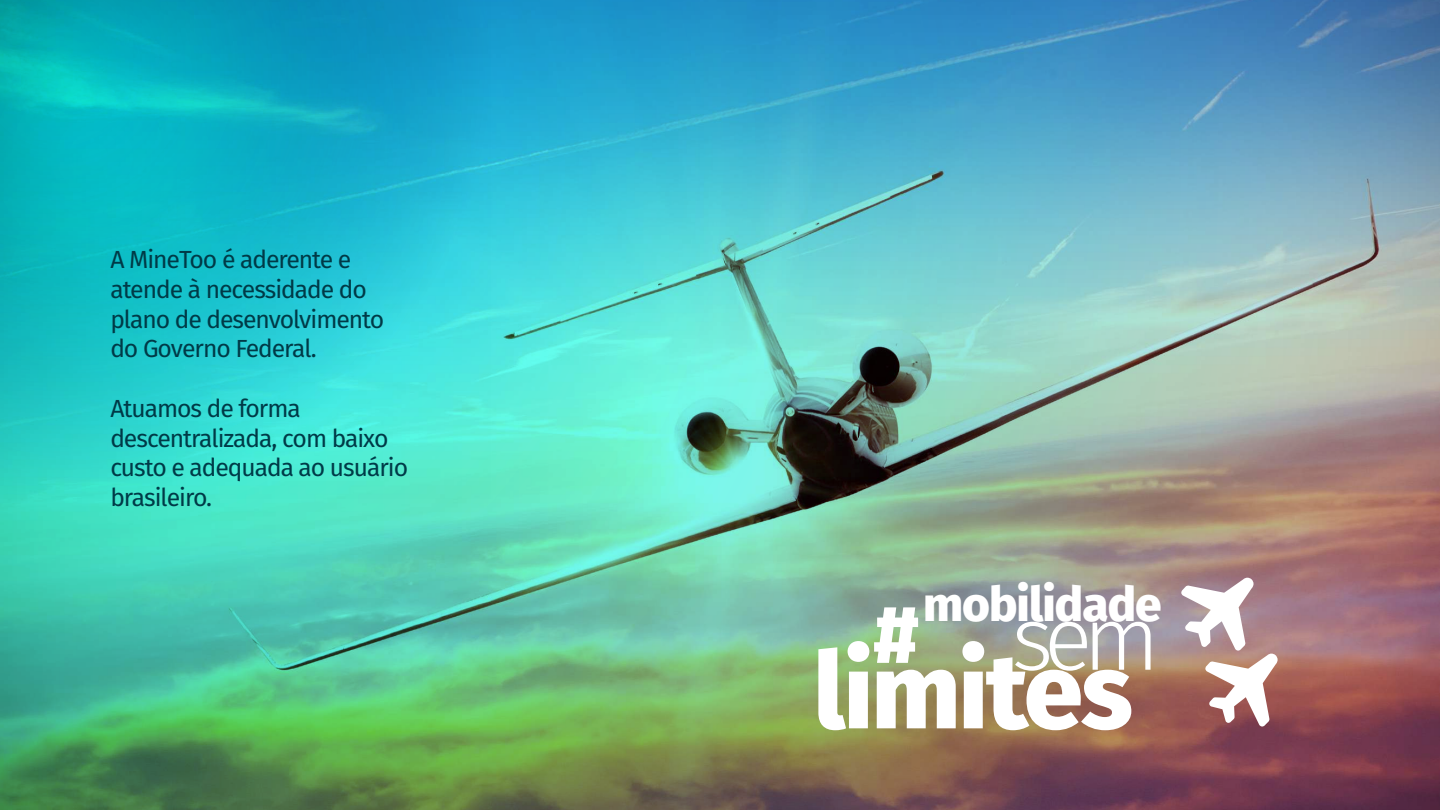
<style>
.page{position:relative;width:1440px;height:810px;background:#fff}
.page>*{position:absolute;margin:0;border:0;box-sizing:border-box;transform-origin:0 0}
.t1{font:800 106.43px "Fira Sans";letter-spacing:-.02em;color:#fff}
.t2{font:300 89.85px "Fira Sans";color:#fff}
.t3{font:800 81.82px "Fira Sans";color:#fff}
.t4{font:800 47.85px "Fira Sans";letter-spacing:-.02em;color:#fff}
.t5{font:24.75px/29.7px "Fira Sans";letter-spacing:-.04em;color:#003a47}
</style>
<div class="page">
<img style="left:0;top:0;width:1440px;height:810px">
<svg style="left:0;top:0;width:490px;height:499px;background:#1fc2ca"></svg>
<svg style="left:1181px;top:578px;width:97px;height:149px"></svg>
<p class="t5" style="left:110px;top:244px;width:275px">A MineToo é aderente e atende à necessidade do plano de desenvolvimento do Governo Federal.</p>
<p class="t5" style="left:110px;top:393px;width:299px">Atuamos de forma descentralizada, com baixo custo e adequada ao usuário brasileiro.</p>
<h3 class="t4" style="left:923px;top:563px;width:240px">mobilidade</h3>
<h3 class="t3" style="left:873px;top:564px;width:48px">#</h3>
<h2 class="t2" style="left:1012px;top:574px;width:149px">sem</h2>
<h1 class="t1" style="left:814px;top:599px;width:320px">limites</h1>
</div>
